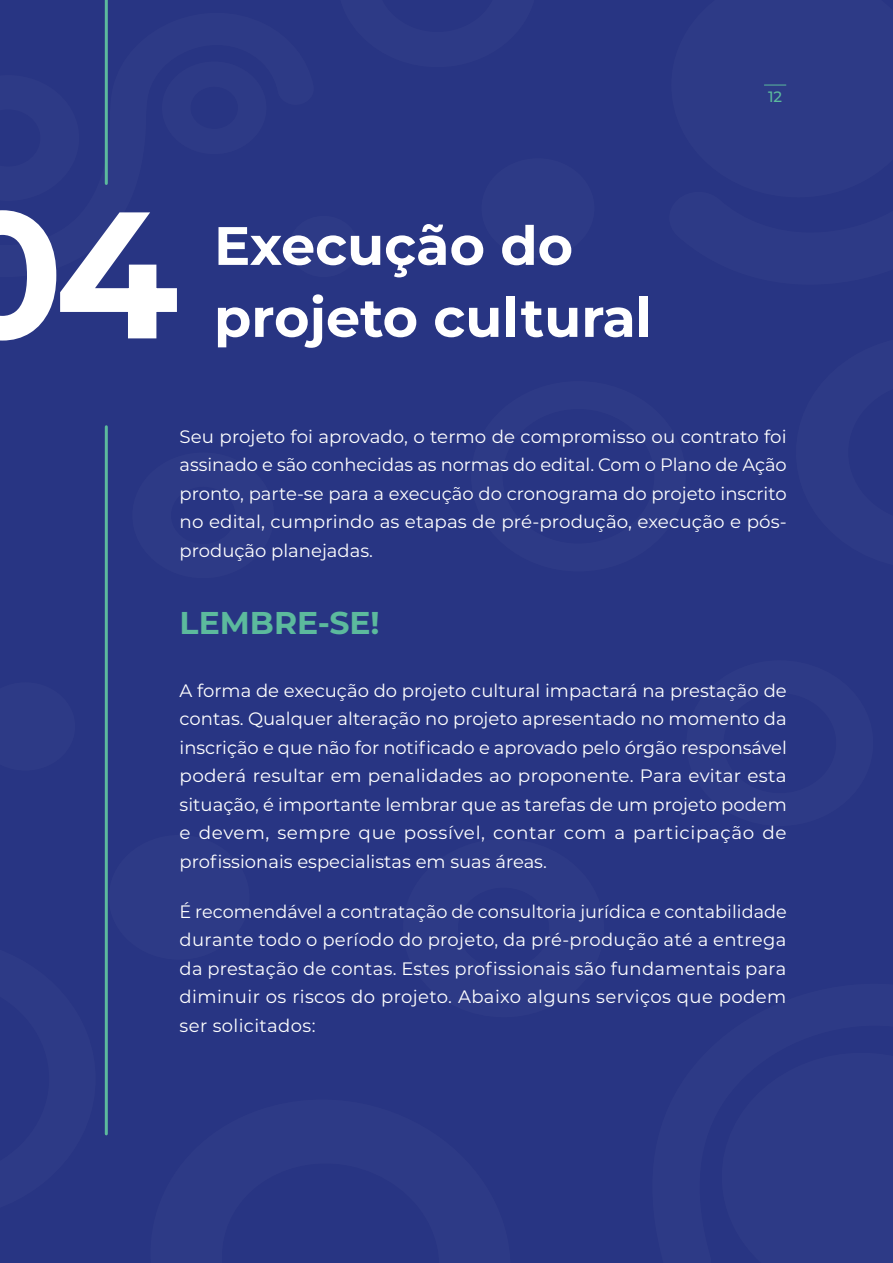
<style>
.page{position:relative;width:893px;height:1263px;background:#283583}
.page>*{position:absolute;margin:0;border:0;box-sizing:border-box;transform-origin:0 0}
.t1{font:700 180px "Montserrat";color:#fff}
.t2{font:700 54px "Montserrat";color:#fff}
.t3{font:700 31.5px "Montserrat";color:#5cba9d}
.t4{font:18px/28.5px "Montserrat";letter-spacing:.005em;color:#fff;text-align:justify}
.t5{font:500 15px "Montserrat";color:#5cba9d}
</style>
<div class="page">
<div style="left:481px;top:158px;width:113px;height:100px;background:#2d3a86;border-radius:50%"></div>
<div style="left:289px;top:216px;width:69px;height:61px;background:#2d3a86;border-radius:50%"></div>
<div style="left:109px;top:835px;width:141px;height:125px;background:#2d3a86;border-radius:50%"></div>
<hr style="left:105px;top:427px;width:3px;height:707px;background:#5cba9d">
<hr style="left:105px;top:0;width:3px;height:183px;background:#5cba9d">
<h1 class="t1" style="left:-59px;top:155px;width:239px">04</h1>
<h2 class="t2" style="left:214px;top:210px;width:360px">Execução do</h2>
<h2 class="t2" style="left:214px;top:282px;width:439px">projeto cultural</h2>
<p class="t5" style="left:768px;top:86px;width:16px">12</p>
<p class="t4" style="left:180px;top:421px;width:609px">Seu projeto foi aprovado, o termo de compromisso ou contrato foi assinado e são conhecidas as normas do edital. Com o Plano de Ação pronto, parte-se para a execução do cronograma do projeto inscrito no edital, cumprindo as etapas de pré-produção, execução e pós&shy;produção planejadas.</p>
<h3 class="t3" style="left:180px;top:602px;width:202px">LEMBRE-SE!</h3>
<p class="t4" style="left:180px;top:675px;width:609px">A forma de execução do projeto cultural impactará na prestação de contas. Qualquer alteração no projeto apresentado no momento da inscrição e que não for notificado e aprovado pelo órgão responsável poderá resultar em penalidades ao proponente. Para evitar esta situação, é importante lembrar que as tarefas de um projeto podem e devem, sempre que possível, contar com a participação de profissionais especialistas em suas áreas.</p>
<p class="t4" style="left:180px;top:896px;width:609px">É recomendável a contratação de consultoria jurídica e contabilidade durante todo o período do projeto, da pré-produção até a entrega da prestação de contas. Estes profissionais são fundamentais para diminuir os riscos do projeto. Abaixo alguns serviços que podem ser solicitados:</p>
</div>
